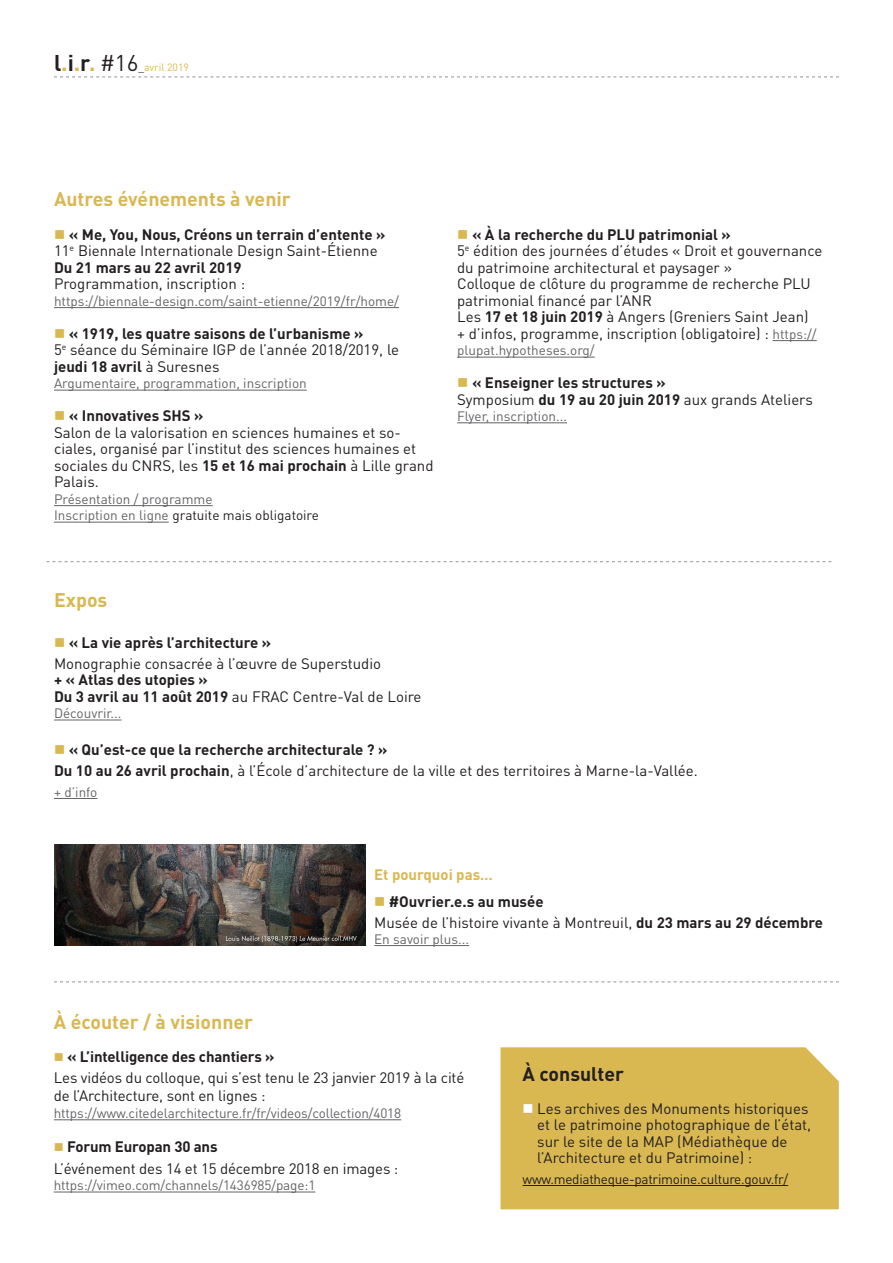
<style>
.page{position:relative;width:893px;height:1263px;background:#fff}
.page>*{position:absolute;margin:0;border:0;box-sizing:border-box;transform-origin:0 0}
.t1{font:700 19.5px "DIN Pro";color:#d9b852}
.t2{font:700 19.5px "DIN Pro";color:#231f20}
.t3{font:15px/16.5px "DIN Pro";color:#231f20}
.t4{font:700 15px/16.5px "DIN Pro";color:#231f20}
.t5{font:700 15px "DIN Pro";color:#d9b852}
.t6{font:13.5px/16.5px "DIN Pro";color:#636366}
.t7{font:13.5px "DIN Pro";letter-spacing:-.02em;color:#231f20}
.t8{font:10.5px "DIN Pro";color:#d9b852}
.s1{font-weight:700;font-size:22.5px;color:#231f20}
.s2{font-weight:700;font-size:22.5px}
.s3{font-size:22.5px;color:#231f20}
.s4{color:#231f20}
.s5{color:#d9b852}
.s6{font-weight:400}
.s7{font-weight:700}
.s8{font-size:13.5px;color:#636366}
.s9{color:#fff}
</style>
<div class="page">
<svg style="left:54px;top:77px;width:785px;height:1px"></svg>
<hr style="left:54px;top:307px;width:345px;height:1px;background:#636366">
<hr style="left:54px;top:390px;width:253px;height:1px;background:#636366">
<hr style="left:54px;top:505px;width:159px;height:1px;background:#636366">
<hr style="left:54px;top:522px;width:115px;height:1px;background:#636366">
<hr style="left:772px;top:340px;width:45px;height:1px;background:#636366">
<hr style="left:457px;top:357px;width:138px;height:1px;background:#636366">
<hr style="left:457px;top:422px;width:110px;height:1px;background:#636366">
<hr style="left:54px;top:1119px;width:347px;height:1px;background:#636366">
<hr style="left:54px;top:1192px;width:261px;height:1px;background:#636366">
<div style="left:500px;top:1047px;width:339px;height:162px;background:#d9b852"></div>
<hr style="left:523px;top:1185px;width:265px;height:1px;background:#231f20">
<svg style="left:46px;top:561px;width:785px;height:1px"></svg>
<hr style="left:54px;top:720px;width:68px;height:1px;background:#636366">
<hr style="left:54px;top:798px;width:43px;height:1px;background:#636366">
<hr style="left:374px;top:945px;width:95px;height:1px;background:#636366">
<img style="left:54px;top:845px;width:312px;height:101px">
<svg style="left:54px;top:981px;width:785px;height:1px"></svg>
<p class="t8" style="left:54px;top:60px;width:137px"><span class="s1">l</span><span class="s2">.</span><span class="s1">i</span><span class="s2">.</span><span class="s1">r</span><span class="s2">.</span> <span class="s3">#16</span><span class="s4">_</span>avril 2019</p>
<h1 class="t1" style="left:54px;top:186px;width:238px">Autres événements à venir</h1>
<p class="t4" style="left:54px;top:225px;width:333px"><span class="s5">■</span> « Me, You, Nous, Créons un terrain d’entente »<br><span class="s6">11</span><sup>e</sup> <span class="s6">Biennale Internationale Design Saint-Étienne<br></span>Du 21 mars au 22 avril 2019</p>
<p class="t3" style="left:54px;top:275px;width:193px">Programmation, inscription :</p>
<p class="t6" style="left:54px;top:292px;width:347px">https://biennale-design.com/saint-etienne/2019/fr/home/</p>
<p class="t3" style="left:54px;top:324px;width:347px"><span class="s5">■</span> <span class="s7">« 1919, les quatre saisons de l’urbanisme »<br></span>5<sup>e</sup> séance du Séminaire IGP de l’année 2018/2019, le <span class="s7">jeudi 18 avril</span> à Suresnes</p>
<p class="t6" style="left:54px;top:375px;width:254px">Argumentaire, programmation, inscription</p>
<p class="t3" style="left:54px;top:407px;width:381px"><span class="s5">■</span> <span class="s7">« Innovatives SHS »<br></span>Salon de la valorisation en sciences humaines et so&shy;ciales, organisé par l’institut des sciences humaines et sociales du CNRS, les <span class="s7">15 et 16 mai prochain</span> à Lille grand Palais.</p>
<p class="t6" style="left:54px;top:490px;width:266px">Présentation / programme<br>Inscription en ligne <span class="s4">gratuite mais obligatoire</span></p>
<p class="t3" style="left:457px;top:225px;width:367px"><span class="s5">■</span> <span class="s7">« À la recherche du PLU patrimonial »<br></span>5<sup>e</sup> édition des journées d’études « Droit et gouvernance du patrimoine architectural et paysager »<br>Colloque de clôture du programme de recherche PLU patrimonial financé par l’ANR<br>Les <span class="s7">17 et 18 juin 2019</span> à Angers (Greniers Saint Jean)<br>+ d’infos, programme, inscription (obligatoire) : <span class="s8">https://</span></p>
<p class="t6" style="left:457px;top:342px;width:139px">plupat.hypotheses.org/</p>
<p class="t4" style="left:457px;top:374px;width:357px"><span class="s5">■</span> « Enseigner les structures »<br><span class="s6">Symposium</span> du 19 au 20 juin 2019 <span class="s6">aux grands Ateliers</span></p>
<p class="t6" style="left:457px;top:407px;width:111px">Flyer, inscription...</p>
<h1 class="t1" style="left:54px;top:587px;width:55px">Expos</h1>
<p class="t3" style="left:54px;top:631px;width:329px;line-height:20.7px"><span class="s5">■</span> <span class="s7">« La vie après l’architecture »<br></span>Monographie consacrée à l’œuvre de Superstudio</p>
<p class="t4" style="left:54px;top:671px;width:369px">+ « Atlas des utopies »<br>Du 3 avril au 11 août 2019 <span class="s6">au FRAC Centre-Val de Loire</span></p>
<p class="t6" style="left:54px;top:704px;width:69px">Découvrir...</p>
<p class="t3" style="left:54px;top:739px;width:645px;line-height:20.7px"><span class="s5">■</span> <span class="s7">« Qu’est-ce que la recherche architecturale ? »<br>Du 10 au 26 avril prochain</span>, à l’École d’architecture de la ville et des territoires à Marne-la-Vallée.</p>
<p class="t6" style="left:54px;top:783px;width:45px">+ d’info</p>
<h1 class="t1" style="left:54px;top:1009px;width:201px">À écouter / à visionner</h1>
<p class="t5" style="left:374px;top:864px;width:120px">Et pourquoi pas…</p>
<p class="t4" style="left:374px;top:890px;width:450px;line-height:20.7px"><span class="s5">■</span> #Ouvrier.e.s au musée<br><span class="s6">Musée de l’histoire vivante à Montreuil,</span> du 23 mars au 29 décembre</p>
<p class="t6" style="left:374px;top:930px;width:96px">En savoir plus...</p>
<p class="t3" style="left:54px;top:1045px;width:412px;line-height:21.5px"><span class="s5">■</span> <span class="s7">« L’intelligence des chantiers »<br></span>Les vidéos du colloque, qui s’est tenu le 23 janvier 2019 à la cité</p>
<p class="t3" style="left:54px;top:1086px;width:213px">de l’Architecture, sont en lignes :</p>
<p class="t6" style="left:54px;top:1104px;width:349px">https://www.citedelarchitecture.fr/fr/videos/collection/4018</p>
<p class="t3" style="left:54px;top:1136px;width:346px;line-height:21.5px"><span class="s5">■</span> <span class="s7">Forum Europan 30 ans<br></span>L’événement des 14 et 15 décembre 2018 en images :</p>
<p class="t6" style="left:54px;top:1176px;width:263px">https://vimeo.com/channels/1436985/page:1</p>
<h1 class="t2" style="left:523px;top:1060px;width:103px">À consulter</h1>
<p class="t3" style="left:537px;top:1099px;width:275px;text-indent:-15px"><span class="s9">■</span> Les archives des Monuments historiques et le patrimoine photographique de l’état, sur le site de la MAP (Médiathèque de l’Architecture et du Patrimoine) :</p>
<p class="t7" style="left:523px;top:1169px;width:267px">www.mediatheque-patrimoine.culture.gouv.fr/</p>
</div>
